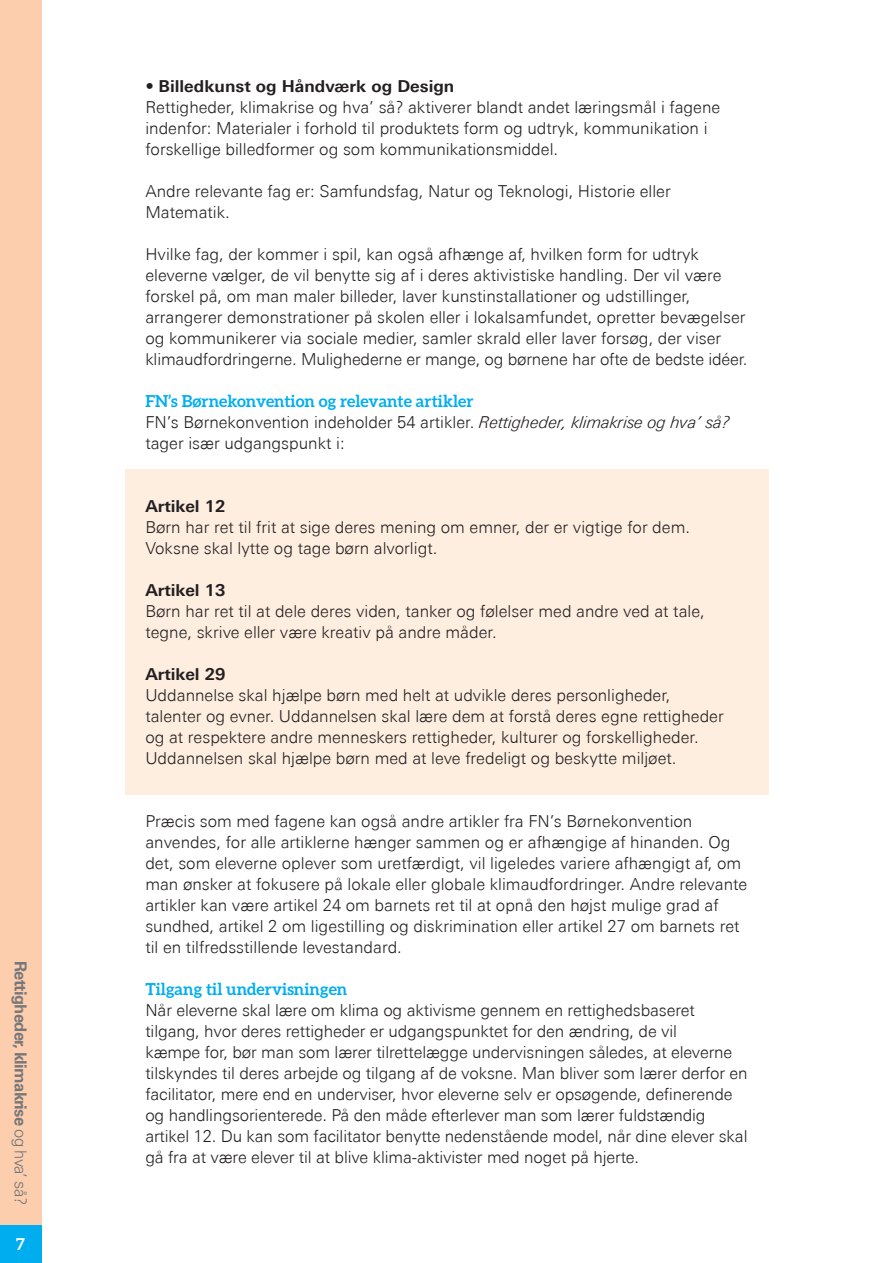
<style>
.page{position:relative;width:893px;height:1263px;background:#fff}
.page>*{position:absolute;margin:0;border:0;box-sizing:border-box;transform-origin:0 0}
.t1{font:300 16.5px/21px "Univers Next Pro";color:#231f20}
.t2{font:700 16.5px "Aleo";color:#00aeef}
.t3{font:700 16.5px "Univers LT Pro 65";letter-spacing:-.04em;color:#787779}
.t4{font:700 16.5px "Univers Next Pro";color:#231f20}
.t5{font:700 16.5px "Aleo";color:#fff}
.s1{font-family:"Univers LT Pro 45";font-weight:300}
.s2{font-weight:700}
.s3{font-style:italic}
</style>
<div class="page">
<div style="left:125px;top:470px;width:643px;height:325px;background:#feeee0"></div>
<div style="left:0;top:0;width:42px;height:1263px;background:#fcceae"></div>
<div style="left:0;top:1226px;width:42px;height:37px;background:#00aeef"></div>
<p class="t3" style="left:30px;top:961px;width:245px;rotate:90deg">Rettigheder, klimakrise <span class="s1">og hva’ så?</span></p>
<p class="t5" style="left:16px;top:1234px;width:10px">7</p>
<p class="t1" style="left:145px;top:75px;width:576px">• <span class="s2">Billedkunst og Håndværk og Design<br></span>Rettigheder, klimakrise og hva’ så? aktiverer blandt andet læringsmål i fagene indenfor: Materialer i forhold til produktets form og udtryk, kommunikation i forskellige billedformer og som kommunikationsmiddel.</p>
<p class="t1" style="left:145px;top:180px;width:527px">Andre relevante fag er: Samfundsfag, Natur og Teknologi, Historie eller<br>Matematik.</p>
<p class="t1" style="left:145px;top:243px;width:604px">Hvilke fag, der kommer i spil, kan også afhænge af, hvilken form for udtryk eleverne vælger, de vil benytte sig af i deres aktivistiske handling. Der vil være forskel på, om man maler billeder, laver kunstinstallationer og udstillinger, arrangerer demonstrationer på skolen eller i lokalsamfundet, opretter bevægelser og kommunikerer via sociale medier, samler skrald eller laver forsøg, der viser klimaudfordringerne. Mulighederne er mange, og børnene har ofte de bedste idéer.</p>
<p class="t2" style="left:145px;top:391px;width:330px">FN’s Børnekonvention og relevante artikler</p>
<p class="t1" style="left:145px;top:411px;width:586px">FN’s Børnekonvention indeholder 54 artikler. <span class="s3">Rettigheder, klimakrise og hva’ så? </span>tager især udgangspunkt i:</p>
<p class="t4" style="left:145px;top:496px;width:82px">Artikel 12</p>
<p class="t1" style="left:145px;top:516px;width:546px">Børn har ret til frit at sige deres mening om emner, der er vigtige for dem.<br>Voksne skal lytte og tage børn alvorligt.</p>
<p class="t4" style="left:145px;top:580px;width:82px">Artikel 13</p>
<p class="t1" style="left:145px;top:600px;width:561px">Børn har ret til at dele deres viden, tanker og følelser med andre ved at tale, tegne, skrive eller være kreativ på andre måder.</p>
<p class="t4" style="left:145px;top:664px;width:82px">Artikel 29</p>
<p class="t1" style="left:145px;top:684px;width:580px">Uddannelse skal hjælpe børn med helt at udvikle deres personligheder, talenter og evner. Uddannelsen skal lære dem at forstå deres egne rettigheder og at respektere andre menneskers rettigheder, kulturer og forskelligheder.<br>Uddannelsen skal hjælpe børn med at leve fredeligt og beskytte miljøet.</p>
<p class="t1" style="left:145px;top:810px;width:603px">Præcis som med fagene kan også andre artikler fra FN’s Børnekonvention anvendes, for alle artiklerne hænger sammen og er afhængige af hinanden. Og det, som eleverne oplever som uretfærdigt, vil ligeledes variere afhængigt af, om man ønsker at fokusere på lokale eller globale klimaudfordringer. Andre relevante artikler kan være artikel 24 om barnets ret til at opnå den højst mulige grad af sundhed, artikel 2 om ligestilling og diskrimination eller artikel 27 om barnets ret til en tilfredsstillende levestandard.</p>
<p class="t2" style="left:145px;top:979px;width:204px">Tilgang til undervisningen</p>
<p class="t1" style="left:145px;top:999px;width:604px">Når eleverne skal lære om klima og aktivisme gennem en rettighedsbaseret tilgang, hvor deres rettigheder er udgangspunktet for den ændring, de vil<br>kæmpe for, bør man som lærer tilrettelægge undervisningen således, at eleverne tilskyndes til deres arbejde og tilgang af de voksne. Man bliver som lærer derfor en facilitator, mere end en underviser, hvor eleverne selv er opsøgende, definerende og handlingsorienterede. På den måde efterlever man som lærer fuldstændig artikel 12. Du kan som facilitator benytte nedenstående model, når dine elever skal gå fra at være elever til at blive klima-aktivister med noget på hjerte.</p>
</div>
